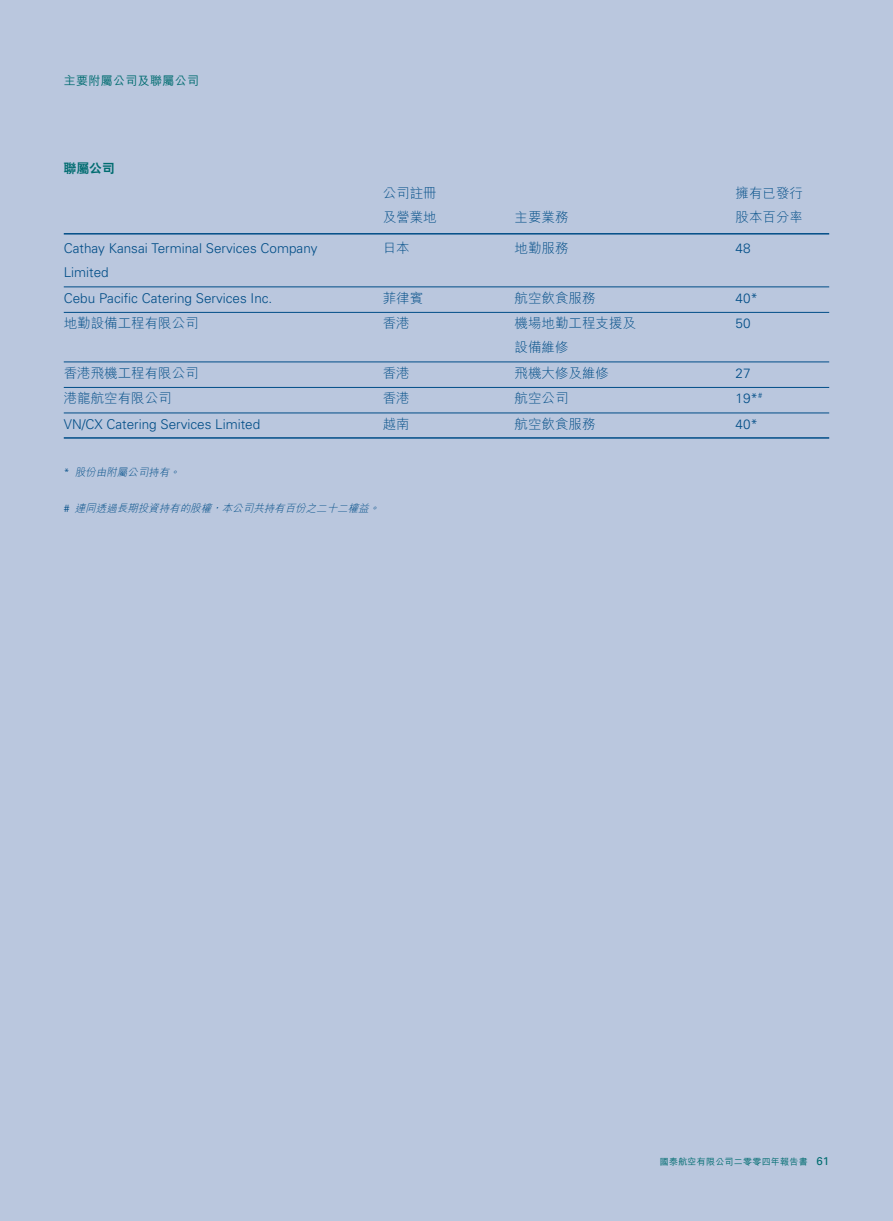
<style>
.page{position:relative;width:893px;height:1221px;background:#fff}
.page>*{position:absolute;margin:0;border:0;box-sizing:border-box;transform-origin:0 0}
.t1{font:300 13.5px/25.5px "Univers";color:#004d87}
.t2{font:300 13.5px "M Hei";color:#004d87}
.t3{font:800 12.75px "C Hei 2";color:#006c70}
.t4{font:500 12px "M Hei";letter-spacing:.03em;color:#006c70}
.t5{font:italic 300 10.5px "M Hei";color:#004d87}
.t6{font:500 9px "M Hei";letter-spacing:.03em;color:#006c70}
.s1{font-family:"Univers";font-style:normal}
.s2{font-family:"Univers";font-weight:400;font-size:11.25px}
</style>
<div class="page">
<div style="left:0;top:0;width:893px;height:1220px;background:#bac7de"></div>
<hr style="left:64px;top:233px;width:765px;height:1px;background:#004d87">
<hr style="left:64px;top:286px;width:765px;height:1px;background:#004d87">
<hr style="left:64px;top:312px;width:765px;height:1px;background:#004d87">
<hr style="left:64px;top:361px;width:765px;height:1px;background:#004d87">
<hr style="left:64px;top:387px;width:765px;height:1px;background:#004d87">
<hr style="left:64px;top:412px;width:765px;height:1px;background:#004d87">
<hr style="left:64px;top:437px;width:765px;height:1px;background:#004d87">
<p class="t4" style="left:64px;top:74px;width:137px">主要附屬公司及聯屬公司</p>
<p class="t3" style="left:64px;top:161px;width:53px">聯屬公司</p>
<p class="t2" style="left:383px;top:186px;width:55px">公司註冊</p>
<p class="t2" style="left:736px;top:186px;width:69px">擁有已發行</p>
<p class="t2" style="left:383px;top:210px;width:55px">及營業地</p>
<p class="t2" style="left:514px;top:210px;width:55px">主要業務</p>
<p class="t2" style="left:736px;top:210px;width:69px">股本百分率</p>
<p class="t1" style="left:64px;top:235px;width:255px">Cathay Kansai Terminal Services Company</p>
<p class="t2" style="left:383px;top:241px;width:28px">日本</p>
<p class="t2" style="left:514px;top:241px;width:55px">地勤服務</p>
<p class="t1" style="left:736px;top:235px;width:17px">48</p>
<p class="t1" style="left:64px;top:259px;width:210px">Limited<br>Cebu Pacific Catering Services Inc.</p>
<p class="t2" style="left:383px;top:291px;width:42px">菲律賓</p>
<p class="t2" style="left:514px;top:291px;width:82px">航空飲食服務</p>
<p class="t1" style="left:736px;top:285px;width:24px">40*</p>
<p class="t2" style="left:64px;top:316px;width:137px">地勤設備工程有限公司</p>
<p class="t2" style="left:383px;top:316px;width:28px">香港</p>
<p class="t2" style="left:514px;top:316px;width:123px">機場地勤工程支援及</p>
<p class="t1" style="left:736px;top:310px;width:17px">50</p>
<p class="t2" style="left:514px;top:340px;width:55px">設備維修</p>
<p class="t2" style="left:64px;top:366px;width:136px">香港飛機工程有限公司</p>
<p class="t2" style="left:383px;top:366px;width:28px">香港</p>
<p class="t2" style="left:514px;top:366px;width:96px">飛機大修及維修</p>
<p class="t1" style="left:736px;top:360px;width:17px">27</p>
<p class="t2" style="left:64px;top:391px;width:109px">港龍航空有限公司</p>
<p class="t2" style="left:383px;top:391px;width:28px">香港</p>
<p class="t2" style="left:514px;top:391px;width:55px">航空公司</p>
<p class="t1" style="left:736px;top:385px;width:28px">19*<sup>#</sup></p>
<p class="t1" style="left:64px;top:411px;width:198px">VN/CX Catering Services Limited</p>
<p class="t2" style="left:383px;top:417px;width:28px">越南</p>
<p class="t2" style="left:514px;top:417px;width:82px">航空飲食服務</p>
<p class="t1" style="left:736px;top:411px;width:24px">40*</p>
<p class="t5" style="left:64px;top:466px;width:120px"><span class="s1">*</span> 股份由附屬公司持有。</p>
<p class="t5" style="left:64px;top:502px;width:320px"><span class="s1">#</span> 連同透過長期投資持有的股權，本公司共持有百份之二十二權益。</p>
<p class="t6" style="left:660px;top:1157px;width:171px">國泰航空有限公司二零零四年報告書 <span class="s2">61</span></p>
</div>
